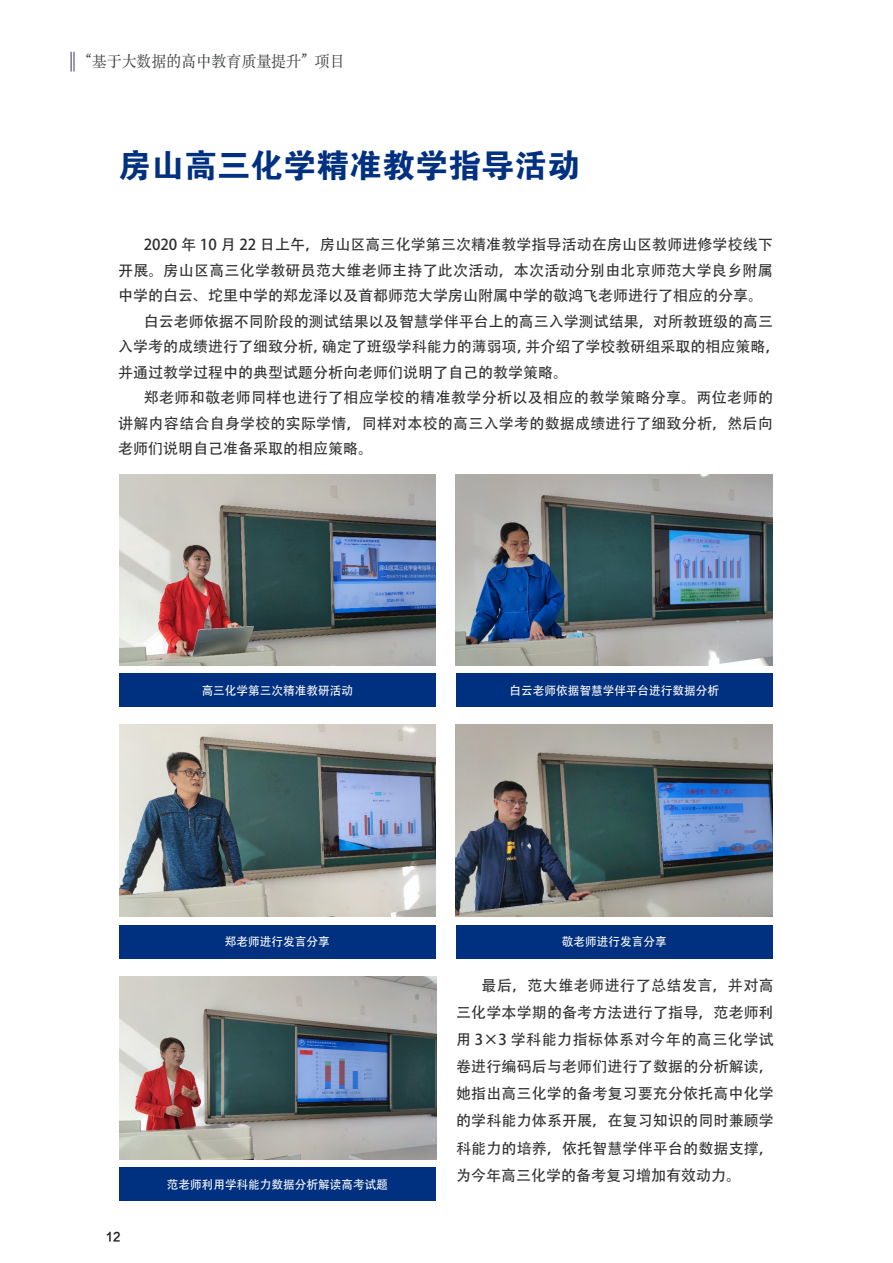
<style>
.page{position:relative;width:893px;height:1263px;background:#fff}
.page>*{position:absolute;margin:0;border:0;box-sizing:border-box;transform-origin:0 0}
._00-大标题{font:33px "FZDHTJW GB1 0";color:#003080}
.t1{font:15.75px "ST Songti SC Regular";color:#444546;scale:.95 1}
.t2{font:15px/27px "Adobe Heiti Std";color:#312f30;text-align:justify}
._04-内文{font:12px "Adobe Heiti Std";color:#fff}
.t3{font:12px "FZLTZHK GBK1 0";color:#231f20;scale:.95 1}
</style>
<div class="page">
<svg style="left:71px;top:52px;width:4px;height:20px"></svg>
<div style="left:119px;top:673px;width:317px;height:34px;background:#003080"></div>
<div style="left:119px;top:925px;width:317px;height:33px;background:#003080"></div>
<div style="left:456px;top:673px;width:317px;height:34px;background:#003080"></div>
<div style="left:456px;top:925px;width:317px;height:33px;background:#003080"></div>
<div style="left:119px;top:1167px;width:317px;height:34px;background:#003080"></div>
<img style="left:119px;top:474px;width:317px;height:191px">
<img style="left:119px;top:725px;width:317px;height:191px">
<img style="left:455px;top:474px;width:317px;height:191px">
<img style="left:455px;top:725px;width:317px;height:191px">
<img style="left:119px;top:976px;width:317px;height:183px">
<p class="t1" style="left:86px;top:52px;width:274px">“基于大数据的高中教育质量提升” 项目</p>
<p class="_00-大标题" style="left:118px;top:148px;width:463px">房山高三化学精准教学指导活动</p>
<p class="t2" style="left:118px;top:232px;width:656px;line-height:25.5px;text-indent:26px">2020 年 10 月 22 日上午，房山区高三化学第三次精准教学指导活动在房山区教师进修学校线下开展。房山区高三化学教研员范大维老师主持了此次活动，本次活动分别由北京师范大学良乡附属中学的白云、坨里中学的郑龙泽以及首都师范大学房山附属中学的敬鸿飞老师进行了相应的分享。</p>
<p class="t2" style="left:118px;top:309px;width:664px;line-height:25.5px;text-align:left;text-indent:26px">白云老师依据不同阶段的测试结果以及智慧学伴平台上的高三入学测试结果，对所教班级的高三入学考的成绩进行了细致分析，确定了班级学科能力的薄弱项，并介绍了学校教研组采取的相应策略，并通过教学过程中的典型试题分析向老师们说明了自己的教学策略。</p>
<p class="t2" style="left:118px;top:385px;width:656px;line-height:25.5px;text-indent:26px">郑老师和敬老师同样也进行了相应学校的精准教学分析以及相应的教学策略分享。两位老师的讲解内容结合自身学校的实际学情，同样对本校的高三入学考的数据成绩进行了细致分析，然后向老师们说明自己准备采取的相应策略。</p>
<p class="_04-内文" style="left:202px;top:683px;width:153px">高三化学第三次精准教研活动</p>
<p class="_04-内文" style="left:510px;top:683px;width:211px">白云老师依据智慧学伴平台进行数据分析</p>
<p class="_04-内文" style="left:225px;top:934px;width:106px">郑老师进行发言分享</p>
<p class="t3" style="left:106px;top:1230px;width:17px">12</p>
<p class="_04-内文" style="left:167px;top:1177px;width:223px">范老师利用学科能力数据分析解读高考试题</p>
<p class="_04-内文" style="left:562px;top:934px;width:106px">敬老师进行发言分享</p>
<p class="t2" style="left:456px;top:973px;width:319px;text-indent:26px">最后，范大维老师进行了总结发言，并对高三化学本学期的备考方法进行了指导，范老师利用 3×3 学科能力指标体系对今年的高三化学试卷进行编码后与老师们进行了数据的分析解读，她指出高三化学的备考复习要充分依托高中化学的学科能力体系开展，在复习知识的同时兼顾学科能力的培养，依托智慧学伴平台的数据支撑，为今年高三化学的备考复习增加有效动力。</p>
</div>
